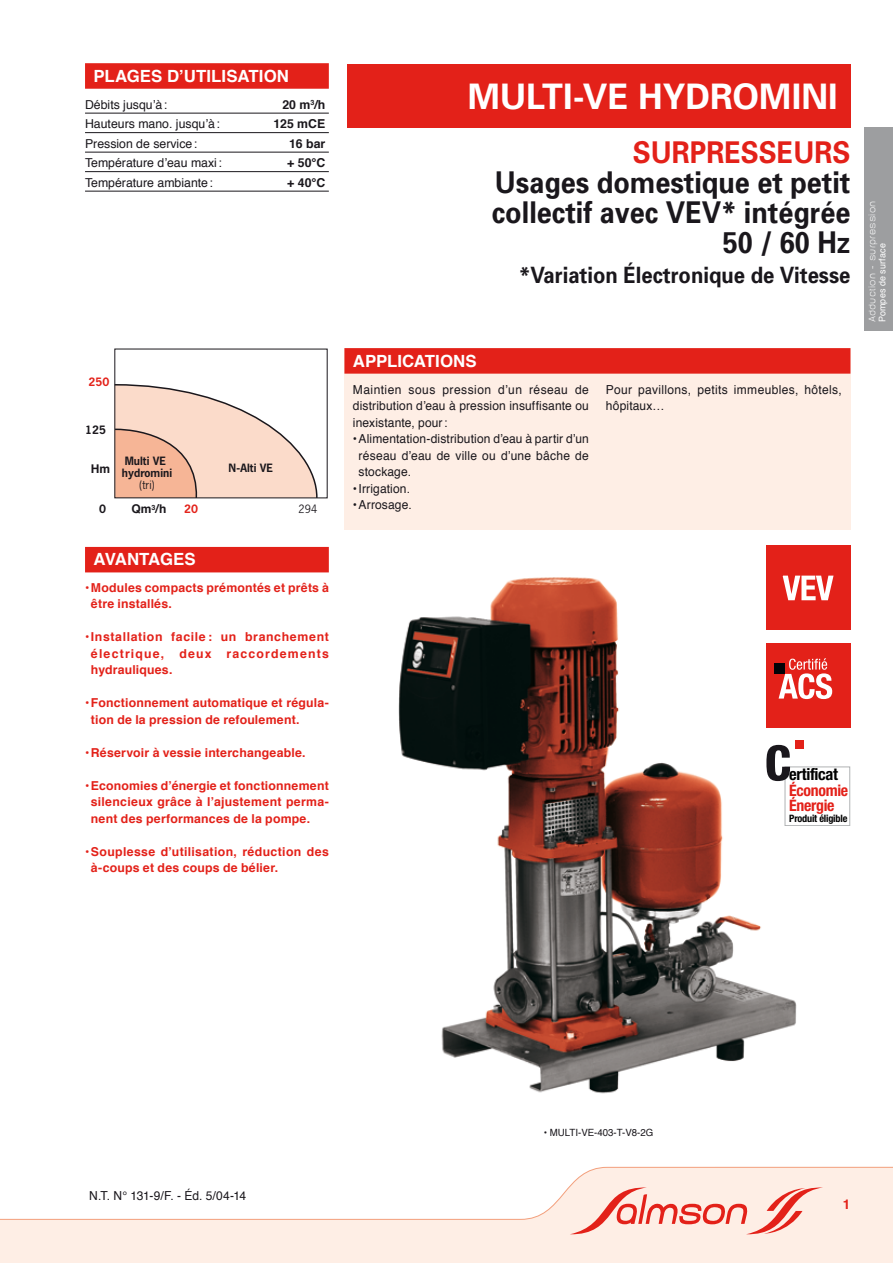
<style>
.page{position:relative;width:893px;height:1263px;background:#fff}
.page>*{position:absolute;margin:0;border:0;box-sizing:border-box;transform-origin:0 0}
.t1{font:700 35.25px "Univers";color:#fff}
.t2{font:700 30px/30px "Univers";color:#1a171c;text-align:right;scale:.9 1}
.t3{font:700 30px "Univers";color:#e32119;scale:.9 1}
.t4{font:700 22.5px "Univers";color:#1a171c;scale:.9 1}
.t5{font:700 16.8px "Helvetica";color:#fff}
.t6{font:700 condensed 16.5px "Helvetica Neue";letter-spacing:-.02em;color:#010000}
.t7{font:700 condensed 15.75px/15.5px "Helvetica Neue";letter-spacing:-.02em;color:#e32119}
.t8{font:700 13.5px "Helvetica";color:#e32119}
.t9{font:12.45px/16.5px "Helvetica";letter-spacing:.015em;color:#1a171c;text-align:justify}
.t10{font:700 12.3px/16.5px "Helvetica";letter-spacing:.02em;color:#e32119}
.t11{font:12.3px "Helvetica";color:#1a171c}
.t12{font:700 12.3px "Helvetica";color:#1a171c}
.t13{font:700 12px/12px "News Gothic BQ";color:#1a171c}
.t14{font:12px "News Gothic BQ";color:#1a171c}
.t15{font:700 12px "Helvetica";color:#1a171c}
.t16{font:700 12px "News Gothic BQ";color:#e32119}
.t17{font:700 condensed 10.2px "Helvetica Neue";letter-spacing:-.02em;color:#010000}
.t18{font:9.9px "Helvetica";color:#1a171c}
.t19{font:100 9.15px "Baby Mine";letter-spacing:.025em;color:#fff}
.t20{font:9.15px "Helvetica";letter-spacing:.02em;color:#fff}
</style>
<div class="page">
<svg style="left:116px;top:384px;width:202px;height:112px"></svg>
<img style="left:398px;top:577px;width:439px;height:517px">
<div style="left:344px;top:349px;width:506px;height:180px;background:#feeee5"></div>
<div style="left:85px;top:63px;width:244px;height:26px;background:#e32119"></div>
<hr style="left:85px;top:113px;width:244px;height:1px;background:#1a171c">
<hr style="left:85px;top:132px;width:244px;height:1px;background:#1a171c">
<hr style="left:85px;top:152px;width:244px;height:1px;background:#1a171c">
<hr style="left:85px;top:171px;width:244px;height:1px;background:#1a171c">
<hr style="left:85px;top:191px;width:244px;height:1px;background:#1a171c">
<div style="left:344px;top:348px;width:506px;height:26px;background:#e32119"></div>
<div style="left:85px;top:547px;width:244px;height:25px;background:#e32119"></div>
<div style="left:766px;top:643px;width:84px;height:84px;background:#e32119"></div>
<svg style="left:779px;top:658px;width:53px;height:41px"></svg>
<div style="left:774px;top:663px;width:11px;height:10px;background:#000308"></div>
<div style="left:766px;top:545px;width:84px;height:85px;background:#e32119"></div>
<svg style="left:783px;top:576px;width:50px;height:24px"></svg>
<div style="left:785px;top:767px;width:65px;height:59px;border:1px solid #b1b3b4"></div>
<div style="left:795px;top:741px;width:8px;height:8px;background:#e32119"></div>
<svg style="left:766px;top:745px;width:24px;height:36px"></svg>
<div style="left:864px;top:128px;width:29px;height:203px;background:#9d9ea0"></div>
<div style="left:347px;top:64px;width:503px;height:64px;background:#e32119"></div>
<svg style="left:0;top:1166px;width:893px;height:97px"></svg>
<h3 class="t5" style="left:94px;top:62px;width:197px">PLAGES D’UTILISATION</h3>
<p class="t11" style="left:85px;top:95px;width:84px">Débits jusqu’à:</p>
<p class="t12" style="left:282px;top:94px;width:44px">20 m<sup>3</sup>/h</p>
<p class="t11" style="left:85px;top:114px;width:136px">Hauteurs mano. jusqu’à:</p>
<p class="t12" style="left:273px;top:114px;width:53px">125 mCE</p>
<p class="t11" style="left:85px;top:134px;width:114px">Pression de service:</p>
<p class="t12" style="left:289px;top:133px;width:38px">16 bar</p>
<p class="t11" style="left:85px;top:153px;width:138px">Température d’eau maxi:</p>
<p class="t12" style="left:287px;top:153px;width:40px">+ 50°C</p>
<p class="t11" style="left:85px;top:173px;width:130px">Température ambiante:</p>
<p class="t12" style="left:287px;top:172px;width:40px">+ 40°C</p>
<p class="t16" style="left:89px;top:375px;width:22px">250</p>
<p class="t13" style="left:85px;top:424px;width:22px">125</p>
<p class="t15" style="left:91px;top:459px;width:21px">Hm</p>
<p class="t13" style="left:99px;top:503px;width:8px">0</p>
<p class="t13" style="left:122px;top:455px;width:52px">Multi VE hydromini</p>
<p class="t14" style="left:139px;top:478px;width:18px">(tri)</p>
<p class="t15" style="left:132px;top:499px;width:36px">Qm<sup>3</sup>/h</p>
<p class="t16" style="left:184px;top:501px;width:15px">20</p>
<p class="t13" style="left:228px;top:462px;width:46px">N-Alti VE</p>
<p class="t14" style="left:299px;top:502px;width:20px">294</p>
<h3 class="t5" style="left:94px;top:546px;width:103px">AVANTAGES</h3>
<p class="t10" style="left:91px;top:579px;width:239px;text-indent:-6px">• Modules compacts prémontés et prêts à être installés.</p>
<p class="t10" style="left:91px;top:629px;width:239px;text-align:justify;text-indent:-6px">• Installation facile : un branchement électrique, deux raccordements hydrauliques.</p>
<p class="t10" style="left:91px;top:695px;width:239px;text-indent:-6px">• Fonctionnement automatique et régula&shy;tion de la pression de refoulement.</p>
<p class="t10" style="left:85px;top:744px;width:222px">• Réservoir à vessie interchangeable.</p>
<p class="t10" style="left:91px;top:777px;width:239px;text-align:justify;text-indent:-6px">• Economies d’énergie et fonctionnement silencieux grâce à l’ajustement perma&shy;nent des performances de la pompe.</p>
<p class="t10" style="left:91px;top:843px;width:239px;text-indent:-6px">• Souplesse d’utilisation, réduction des à-coups et des coups de bélier.</p>
<h1 class="t1" style="left:468px;top:76px;width:371px">MULTI-VE HYDROMINI</h1>
<h2 class="t3" style="left:633px;top:134px;width:243px">SURPRESSEURS</h2>
<h2 class="t2" style="left:492px;top:168px;width:400px">Usages domestique et petit collectif avec VEV* intégrée<br>50 / 60 Hz</h2>
<h3 class="t4" style="left:519px;top:262px;width:370px">*Variation Électronique de Vitesse</h3>
<h3 class="t5" style="left:353px;top:347px;width:125px">APPLICATIONS</h3>
<p class="t9" style="left:353px;top:382px;width:237px">Maintien sous pression d’un réseau de distribution d’eau à pression insuffisante ou inexistante, pour:</p>
<p class="t9" style="left:359px;top:431px;width:232px;text-indent:-6px">• Alimentation-distribution d’eau à partir d’un réseau d’eau de ville ou d’une bâche de stockage.</p>
<p class="t9" style="left:353px;top:481px;width:59px">• Irrigation.</p>
<p class="t9" style="left:353px;top:497px;width:60px">• Arrosage.</p>
<p class="t9" style="left:606px;top:382px;width:237px">Pour pavillons, petits immeubles, hôtels, hôpitaux…</p>
<p class="t19" style="left:867px;top:322px;width:123px;rotate:-90deg">Adduction - surpression</p>
<p class="t20" style="left:875px;top:322px;width:81px;rotate:-90deg">Pompes de surface</p>
<h3 class="t6" style="left:789px;top:764px;width:50px">ertificat</h3>
<p class="t7" style="left:789px;top:782px;width:60px">Économie<br>Énergie</p>
<p class="t17" style="left:789px;top:812px;width:60px">Produit éligible</p>
<p class="t9" style="left:89px;top:1188px;width:158px">N.T. N° 131-9/F. - Éd. 5/04-14</p>
<p class="t18" style="left:544px;top:1125px;width:111px">• MULTI-VE-403-T-V8-2G</p>
<p class="t8" style="left:843px;top:1193px;width:9px">1</p>
</div>
